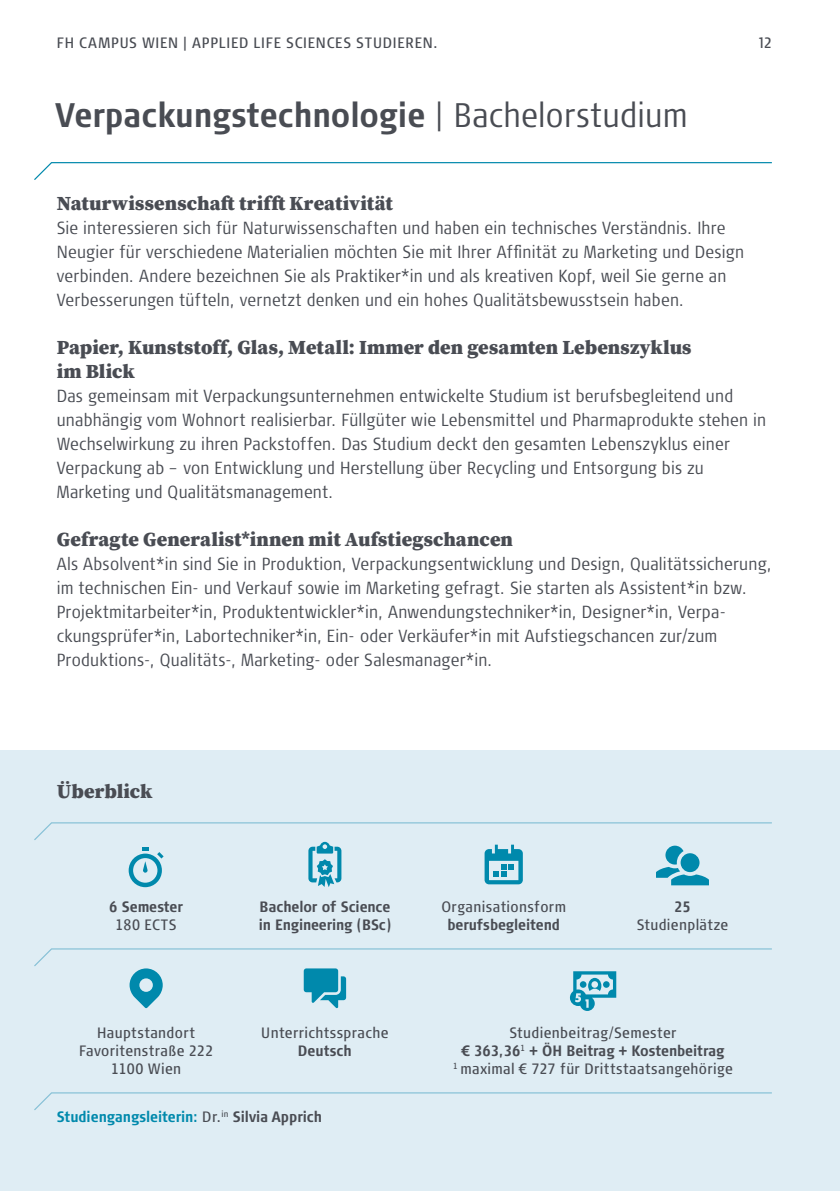
<style>
.page{position:relative;width:840px;height:1191px;background:#fff}
.page>*{position:absolute;margin:0;border:0;box-sizing:border-box;transform-origin:0 0}
.t1{font:700 condensed 34px "Signa OT";color:#494c53}
.t2{font:900 20px/24px "Source Serif Pro";letter-spacing:.005em;color:#494c53}
.t3{font:300 condensed 17.6px/24px "Signa OT";letter-spacing:.01em;color:#494c53}
.t4{font:condensed 15px/18px "Signa OT";letter-spacing:.025em;color:#494c53;text-align:center}
.t5{font:700 condensed 15px/18px "Signa OT";color:#494c53}
.t6{font:condensed 15px "Signa OT";letter-spacing:.05em;color:#494c53}
.t7{font:700 condensed 15px "Signa OT";letter-spacing:.005em;color:#0089ac}
.s1{font-weight:300}
.s2{font-weight:400;color:#494c53}
.s3{color:#494c53}
.s4{font-weight:700}
</style>
<div class="page">
<svg style="left:34px;top:162px;width:738px;height:18px"></svg>
<div style="left:0;top:750px;width:839px;height:441px;background:#dfedf4"></div>
<svg style="left:34px;top:1092px;width:738px;height:18px"></svg>
<svg style="left:34px;top:822px;width:738px;height:65px"></svg>
<svg style="left:34px;top:948px;width:738px;height:63px"></svg>
<p class="t6" style="left:57px;top:34px;width:382px">FH CAMPUS WIEN | APPLIED LIFE SCIENCES STUDIEREN.</p>
<p class="t4" style="left:757px;top:34px;width:15px">12</p>
<h1 class="t1" style="left:55px;top:95px;width:633px">Verpackungstechnologie <span class="s1">| Bachelorstudium</span></h1>
<p class="t2" style="left:57px;top:192px;width:337px">Naturwissenschaft trifft Kreativität</p>
<p class="t3" style="left:57px;top:216px;width:688px">Sie interessieren sich für Naturwissenschaften und haben ein technisches Verständnis. Ihre Neugier für verschiedene Materialien möchten Sie mit Ihrer Affinität zu Marketing und Design verbinden. Andere bezeichnen Sie als Praktiker*in und als kreativen Kopf, weil Sie gerne an Verbesserungen tüfteln, vernetzt denken und ein hohes Qualitätsbewusstsein haben.</p>
<p class="t2" style="left:57px;top:336px;width:636px">Papier, Kunststoff, Glas, Metall: Immer den gesamten Lebenszyklus im Blick</p>
<p class="t3" style="left:57px;top:384px;width:710px">Das gemeinsam mit Verpackungsunternehmen entwickelte Studium ist berufsbegleitend und unabhängig vom Wohnort realisierbar. Füllgüter wie Lebensmittel und Pharmaprodukte stehen in Wechselwirkung zu ihren Packstoffen. Das Studium deckt den gesamten Lebenszyklus einer Verpackung ab – von Entwicklung und Herstellung über Recycling und Entsorgung bis zu Marketing und Qualitätsmanagement.</p>
<p class="t2" style="left:57px;top:528px;width:457px">Gefragte Generalist*innen mit Aufstiegschancen</p>
<p class="t3" style="left:57px;top:552px;width:716px">Als Absolvent*in sind Sie in Produktion, Verpackungsentwicklung und Design, Qualitätssicherung, im technischen Ein- und Verkauf sowie im Marketing gefragt. Sie starten als Assistent*in bzw.<br>Projektmitarbeiter*in, Produktentwickler*in, Anwendungstechniker*in, Designer*in, Verpa&shy;ckungsprüfer*in, Labortechniker*in, Ein- oder Verkäufer*in mit Aufstiegschancen zur/zum Produktions-, Qualitäts-, Marketing- oder Salesmanager*in.</p>
<p class="t2" style="left:57px;top:780px;width:97px">Überblick</p>
<p class="t5" style="left:109px;top:898px;width:75px">6 Semester</p>
<p class="t4" style="left:115px;top:916px;width:63px">180 ECTS</p>
<p class="t5" style="left:258px;top:898px;width:134px">Bachelor of Science in Engineering (BSc)</p>
<p class="t4" style="left:79px;top:1023px;width:135px">Hauptstandort<br>Favoritenstraße 222<br>1100 Wien</p>
<p class="t4" style="left:261px;top:1023px;width:129px">Unterrichtssprache</p>
<p class="t5" style="left:298px;top:1041px;width:55px">Deutsch</p>
<p class="t7" style="left:57px;top:1108px;width:267px">Studiengangsleiterin: <span class="s2">Dr.</span><sup>in</sup> <span class="s3">Silvia Apprich</span></p>
<p class="t4" style="left:441px;top:898px;width:126px">Organisationsform</p>
<p class="t5" style="left:447px;top:916px;width:114px">berufsbegleitend</p>
<p class="t5" style="left:673px;top:898px;width:18px">25</p>
<p class="t4" style="left:636px;top:916px;width:93px">Studienplätze</p>
<p class="t4" style="left:453px;top:1023px;width:281px">Studienbeitrag/Semester<br><span class="s4">€ 363,36</span><sup>1</sup> <span class="s4">+ ÖH Beitrag + Kostenbeitrag<br></span><sup>1</sup> maximal € 727 für Drittstaatsangehörige</p>
</div>
